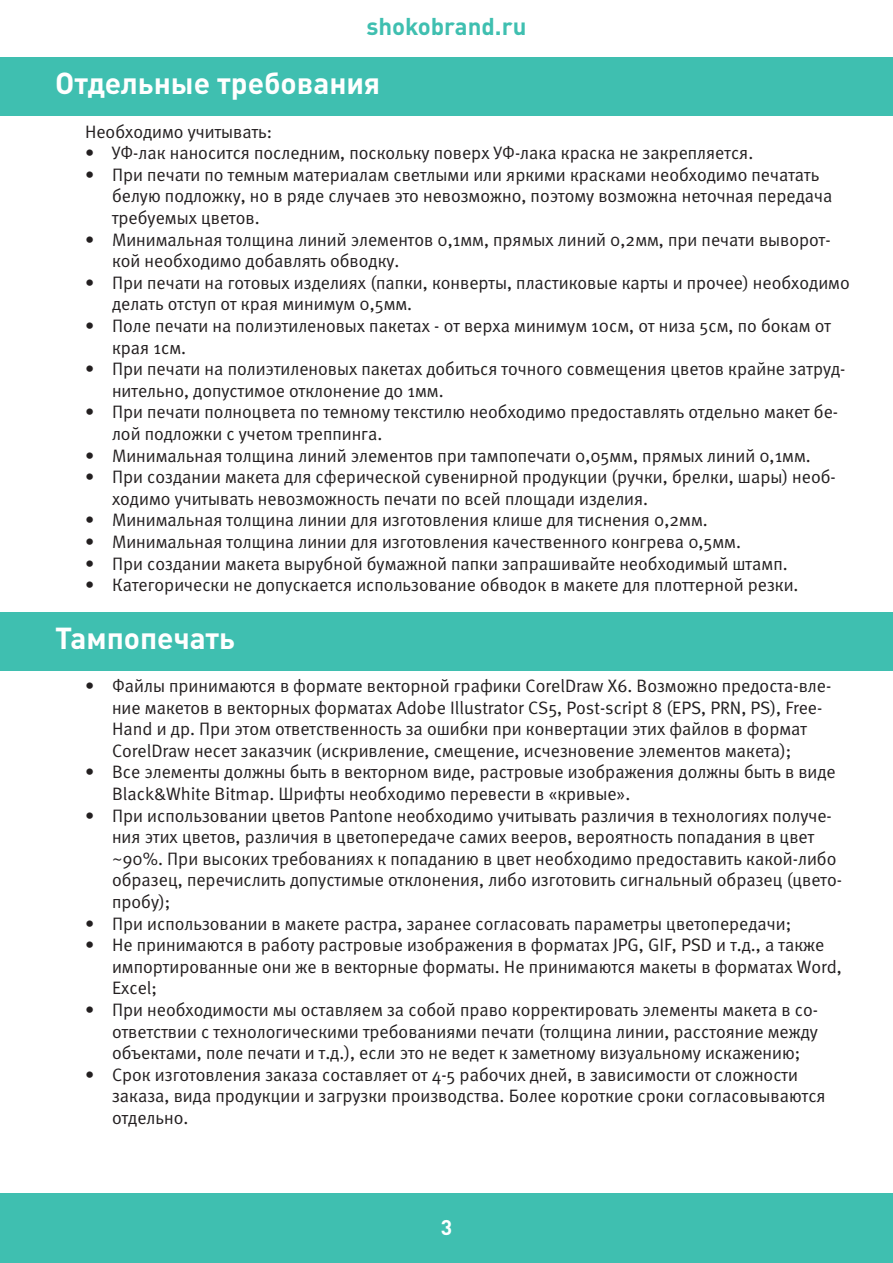
<style>
.page{position:relative;width:893px;height:1263px;background:#fff}
.page>*{position:absolute;margin:0;border:0;box-sizing:border-box;transform-origin:0 0}
.t1{font:700 30px "DIN Pro";color:#fff}
.t2{font:700 24px "DIN Pro";color:#3fbfb0}
.t3{font:700 21px "DIN Pro";color:#fff}
.t4{font:18px/21.6px "Meta Normal Cyr";color:#231f20}
</style>
<div class="page">
<div style="left:1px;top:57px;width:892px;height:58px;background:#3fbfb0"></div>
<div style="left:1px;top:612px;width:892px;height:58px;background:#3fbfb0"></div>
<div style="left:0;top:1194px;width:893px;height:69px;background:#3fbfb0"></div>
<p class="t2" style="left:366px;top:6px;width:161px">shokobrand.ru</p>
<p class="t1" style="left:55px;top:58px;width:327px">Отдельные требования</p>
<p class="t4" style="left:85px;top:120px;width:189px">Необходимо учитывать:</p>
<p class="t4" style="left:85px;top:142px;width:670px">• УФ-лак наносится последним, поскольку поверх УФ-лака краска не закрепляется.</p>
<p class="t4" style="left:112px;top:164px;width:722px;text-indent:-27px">• При печати по темным материалам светлыми или яркими красками необходимо печатать белую подложку, но в ряде случаев это невозможно, поэтому возможна неточная передача требуемых цветов.</p>
<p class="t4" style="left:112px;top:228px;width:720px;text-indent:-27px">• Минимальная толщина линий элементов 0,1мм, прямых линий 0,2мм, при печати выворот&shy;кой необходимо добавлять обводку.</p>
<p class="t4" style="left:112px;top:272px;width:739px;text-indent:-27px">• При печати на готовых изделиях (папки, конверты, пластиковые карты и прочее) необходимо делать отступ от края минимум 0,5мм.</p>
<p class="t4" style="left:112px;top:315px;width:720px;text-indent:-27px">• Поле печати на полиэтиленовых пакетах - от верха минимум 10см, от низа 5см, по бокам от края 1см.</p>
<p class="t4" style="left:112px;top:358px;width:735px;text-indent:-27px">• При печати на полиэтиленовых пакетах добиться точного совмещения цветов крайне затруд&shy;нительно, допустимое отклонение до 1мм.</p>
<p class="t4" style="left:112px;top:401px;width:728px;text-indent:-27px">• При печати полноцвета по темному текстилю необходимо предоставлять отдельно макет бе&shy;лой подложки с учетом треппинга.</p>
<p class="t4" style="left:85px;top:444px;width:727px">• Минимальная толщина линий элементов при тампопечати 0,05мм, прямых линий 0,1мм.</p>
<p class="t4" style="left:112px;top:466px;width:725px;text-indent:-27px">• При создании макета для сферической сувенирной продукции (ручки, брелки, шары) необ&shy;ходимо учитывать невозможность печати по всей площади изделия.</p>
<p class="t4" style="left:85px;top:509px;width:624px">• Минимальная толщина линии для изготовления клише для тиснения 0,2мм.</p>
<p class="t4" style="left:85px;top:531px;width:657px">• Минимальная толщина линии для изготовления качественного конгрева 0,5мм.</p>
<p class="t4" style="left:85px;top:552px;width:704px">• При создании макета вырубной бумажной папки запрашивайте необходимый штамп.</p>
<p class="t4" style="left:85px;top:574px;width:715px">• Категорически не допускается использование обводок в макете для плоттерной резки.</p>
<p class="t1" style="left:55px;top:613px;width:181px">Тампопечать</p>
<p class="t4" style="left:112px;top:675px;width:721px;text-indent:-27px">• Файлы принимаются в формате векторной графики CorelDraw Х6. Возможно предоста-вле&shy;ние макетов в векторных форматах Adobe Illustrator CS5, Post-script 8 (EPS, PRN, PS), Free-Hand и др. При этом ответственность за ошибки при конвертации этих файлов в формат CorelDraw несет заказчик (искривление, смещение, исчезновение элементов макета);</p>
<p class="t4" style="left:112px;top:761px;width:725px;text-indent:-27px">• Все элементы должны быть в векторном виде, растровые изображения должны быть в виде<br>Black&amp;White Bitmap. Шрифты необходимо перевести в «кривые».</p>
<p class="t4" style="left:112px;top:804px;width:731px;text-indent:-27px">• При использовании цветов Pantone необходимо учитывать различия в технологиях получе&shy;ния этих цветов, различия в цветопередаче самих вееров, вероятность попадания в цвет ~90%. При высоких требованиях к попаданию в цвет необходимо предоставить какой-либо образец, перечислить допустимые отклонения, либо изготовить сигнальный образец (цвето&shy;пробу);</p>
<p class="t4" style="left:85px;top:912px;width:708px">• При использовании в макете растра, заранее согласовать параметры цветопередачи;</p>
<p class="t4" style="left:112px;top:934px;width:731px;text-indent:-27px">• Не принимаются в работу растровые изображения в форматах JPG, GIF, PSD и т.д., а также импортированные они же в векторные форматы. Не принимаются макеты в форматах Word,<br>Excel;</p>
<p class="t4" style="left:112px;top:999px;width:708px;text-align:justify;text-indent:-27px">• При необходимости мы оставляем за собой право корректировать элементы макета в со&shy;ответствии с технологическими требованиями печати (толщина линии, расстояние между объектами, поле печати и т.д.), если это не ведет к заметному визуальному искажению;</p>
<p class="t4" style="left:112px;top:1064px;width:715px;text-indent:-27px">• Срок изготовления заказа составляет от 4-5 рабочих дней, в зависимости от сложности заказа, вида продукции и загрузки производства. Более короткие сроки согласовываются отдельно.</p>
<p class="t3" style="left:441px;top:1210px;width:13px">3</p>
</div>
